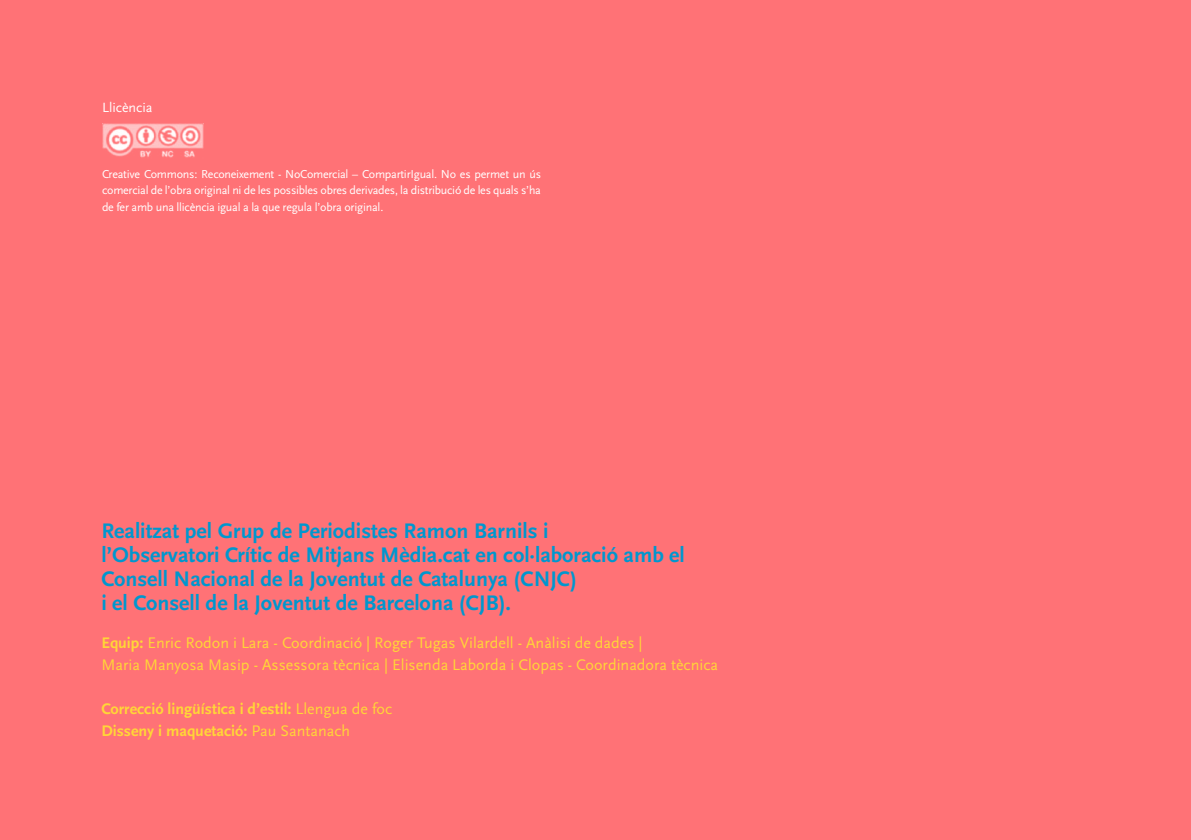
<style>
.page{position:relative;width:1191px;height:840px;background:#fff}
.page>*{position:absolute;margin:0;border:0;box-sizing:border-box;transform-origin:0 0}
.t1{font:22px/24px "Scala Sans Bold LF";color:#0097ce}
.t2{font:16px/22px "Scala Sans Regular LF";color:#ffd637}
.t3{font:16px/22px "Scala Sans Bold LF";color:#ffd637}
.t4{font:14px "Scala Sans Regular LF";color:#fff}
.t5{font:12px/16.4px "Scala Sans Regular LF";letter-spacing:-.02em;color:#fff;text-align:justify}
.s1{font-family:"Scala Sans Bold LF"}
.s2{font-family:"Scala Sans Regular LF"}
</style>
<div class="page">
<div style="left:0;top:0;width:1191px;height:839px;background:#ff7276"></div>
<img style="left:102px;top:124px;width:101px;height:34px">
<p class="t4" style="left:102px;top:100px;width:52px">Llicència</p>
<p class="t5" style="left:102px;top:166px;width:440px">Creative Commons: Reconeixement - NoComercial – CompartirIgual. No es permet un ús comercial de l’obra original ni de les possibles obres derivades, la distribució de les quals s’ha de fer amb una llicència igual a la que regula l’obra original.</p>
<h1 class="t1" style="left:101px;top:519px;width:585px">Realitzat pel Grup de Periodistes Ramon Barnils i<br>l’Observatori Crític de Mitjans Mèdia.cat en col·laboració amb el Consell Nacional de la Joventut de Catalunya (CNJC)<br>i el Consell de la Joventut de Barcelona (CJB).</h1>
<h2 class="t2" style="left:101px;top:631px;width:618px"><span class="s1">Equip:</span> Enric Rodon i Lara - Coordinació | Roger Tugas Vilardell - Anàlisi de dades |<br>Maria Manyosa Masip - Assessora tècnica | Elisenda Laborda i Clopas - Coordinadora tècnica</h2>
<h2 class="t3" style="left:101px;top:697px;width:292px">Correcció lingüística i d’estil: <span class="s2">Llengua de foc<br></span>Disseny i maquetació: <span class="s2">Pau Santanach</span></h2>
</div>
